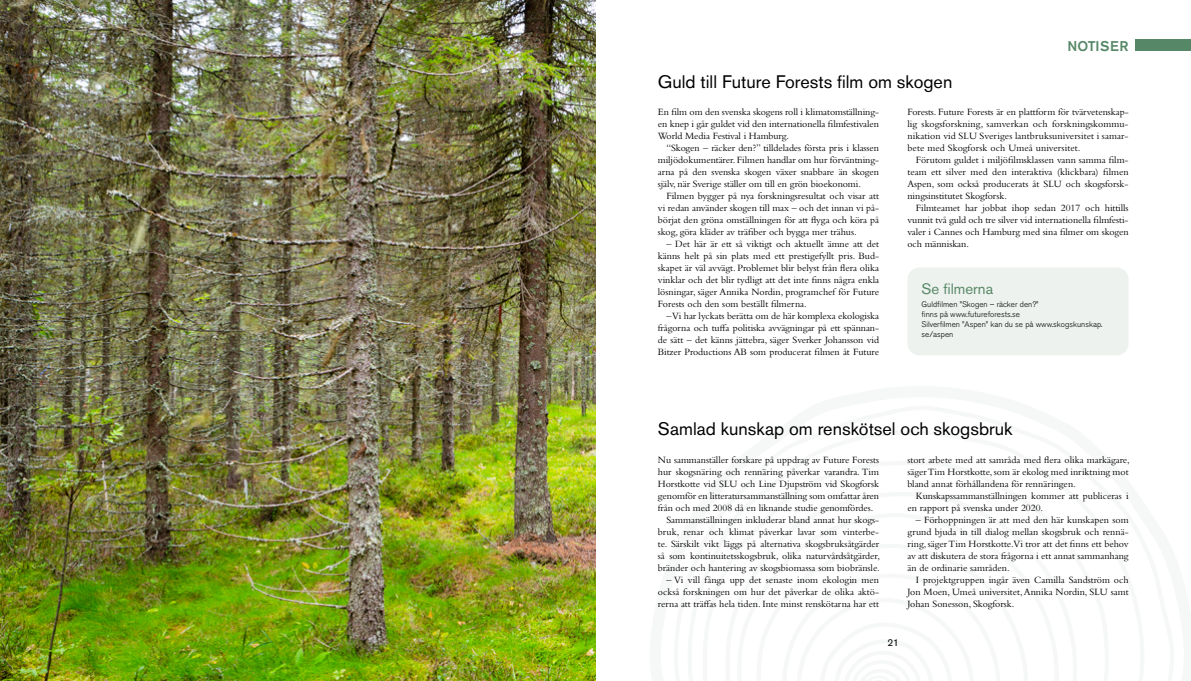
<style>
.page{position:relative;width:1191px;height:681px;background:#fff}
.page>*{position:absolute;margin:0;border:0;box-sizing:border-box;transform-origin:0 0}
.t1{font:18px "Akzidenz Grotesk BE";color:#000}
.t2{font:15px "Akzidenz Grotesk BE";color:#568867}
.t3{font:500 14px "Akzidenz Grotesk BE";letter-spacing:.02em;color:#568867}
.t4{font:10px/12px "Bembo Std";color:#000;text-align:justify}
.t5{font:10px "Akzidenz Grotesk BE";color:#000}
.t6{font:300 8px/10px "Akzidenz Grotesk BE";color:#000}
</style>
<div class="page">
<div style="left:1134px;top:39px;width:57px;height:12px;background:#568867"></div>
<div style="left:907px;top:267px;width:221px;height:88px;background:#eef2ee;border-radius:12px"></div>
<img style="left:0;top:0;width:595px;height:680px">
<h3 class="t3" style="left:1067px;top:38px;width:62px">NOTISER</h3>
<h1 class="t1" style="left:658px;top:71px;width:296px">Guld till Future Forests film om skogen</h1>
<p class="t4" style="left:658px;top:106px;width:223px">En film om den svenska skogens roll i klimatomställning&shy;en knep i går guldet vid den internationella filmfestivalen World Media Festival i Hamburg.</p>
<p class="t4" style="left:658px;top:142px;width:223px;text-indent:8px">“Skogen – räcker den?” tilldelades första pris i klassen miljödokumentärer. Filmen handlar om hur förväntning&shy;arna på den svenska skogen växer snabbare än skogen själv, när Sverige ställer om till en grön bioekonomi.</p>
<p class="t4" style="left:658px;top:190px;width:223px;text-indent:8px">Filmen bygger på nya forskningsresultat och visar att vi redan använder skogen till max – och det innan vi på&shy;börjat den gröna omställningen för att flyga och köra på skog, göra kläder av träfiber och bygga mer trähus.</p>
<p class="t4" style="left:658px;top:238px;width:223px;text-indent:8px">– Det här är ett så viktigt och aktuellt ämne att det känns helt på sin plats med ett prestigefyllt pris. Bud&shy;skapet är väl avvägt. Problemet blir belyst från flera olika vinklar och det blir tydligt att det inte finns några enkla lösningar, säger Annika Nordin, programchef för Future Forests och den som beställt filmerna.</p>
<p class="t4" style="left:658px;top:310px;width:223px;text-indent:8px">– Vi har lyckats berätta om de här komplexa ekologiska frågorna och tuffa politiska avvägningar på ett spännan&shy;de sätt – det känns jättebra, säger Sverker Johansson vid Bitzer Productions AB som producerat filmen åt Future</p>
<p class="t4" style="left:907px;top:106px;width:223px">Forests. Future Forests är en plattform för tvärvetenskap&shy;lig skogsforskning, samverkan och forskningskommu&shy;nikation vid SLU Sveriges lantbruksuniversitet i samar&shy;bete med Skogforsk och Umeå universitet.</p>
<p class="t4" style="left:907px;top:154px;width:223px;text-indent:8px">Förutom guldet i miljöfilmsklassen vann samma film&shy;team ett silver med den interaktiva (klickbara) filmen Aspen, som också producerats åt SLU och skogsforsk&shy;ningsinstitutet Skogforsk.</p>
<p class="t4" style="left:907px;top:202px;width:223px;text-indent:8px">Filmteamet har jobbat ihop sedan 2017 och hittills vunnit två guld och tre silver vid internationella filmfesti&shy;valer i Cannes och Hamburg med sina filmer om skogen och människan.</p>
<h2 class="t2" style="left:921px;top:279px;width:73px">Se filmerna</h2>
<p class="t6" style="left:921px;top:299px;width:182px">Guldfilmen ”Skogen – räcker den?”<br>finns på www.futureforests.se<br>Silverfilmen ”Aspen” kan du se på www.skogskunskap. se/aspen</p>
<h1 class="t1" style="left:658px;top:418px;width:356px">Samlad kunskap om renskötsel och skogsbruk</h1>
<p class="t4" style="left:658px;top:453px;width:223px">Nu sammanställer forskare på uppdrag av Future Forests</p>
<p class="t4" style="left:658px;top:465px;width:223px">hur skogsnäring och rennäring påverkar varandra. Tim</p>
<p class="t4" style="left:658px;top:477px;width:223px">Horstkotte vid SLU och Line Djupström vid Skogforsk</p>
<p class="t4" style="left:658px;top:489px;width:223px">genomför en litteratursammanställning som omfattar åren</p>
<p class="t4" style="left:658px;top:501px;width:217px">från och med 2008 då en liknande studie genomfördes.</p>
<p class="t4" style="left:666px;top:513px;width:214px">Sammanställningen inkluderar bland annat hur skogs-</p>
<p class="t4" style="left:658px;top:525px;width:223px">bruk, renar och klimat påverkar lavar som vinterbe-</p>
<p class="t4" style="left:658px;top:537px;width:223px">te. Särskilt vikt läggs på alternativa skogsbruksåtgärder</p>
<p class="t4" style="left:658px;top:549px;width:224px">så som kontinuitetsskogsbruk, olika naturvårdsåtgärder,</p>
<p class="t4" style="left:658px;top:561px;width:223px">bränder och hantering av skogsbiomassa som biobränsle.</p>
<p class="t4" style="left:658px;top:573px;width:223px;text-indent:8px">– Vi vill fånga upp det senaste inom ekologin men också forskningen om hur det påverkar de olika aktö&shy;rerna att träffas hela tiden. Inte minst renskötarna har ett</p>
<p class="t4" style="left:907px;top:453px;width:224px">stort arbete med att samråda med flera olika markägare, säger Tim Horstkotte, som är ekolog med inriktning mot bland annat förhållandena för rennäringen.</p>
<p class="t4" style="left:907px;top:489px;width:223px;text-indent:8px">Kunskapssammanställningen kommer att publiceras i en rapport på svenska under 2020.</p>
<p class="t4" style="left:907px;top:513px;width:223px;text-indent:8px">– Förhoppningen är att med den här kunskapen som grund bjuda in till dialog mellan skogsbruk och rennä&shy;ring, säger Tim Horstkotte.Vi tror att det finns ett behov av att diskutera de stora frågorna i ett annat sammanhang än de ordinarie samråden.</p>
<p class="t4" style="left:907px;top:573px;width:223px;text-indent:8px">I projektgruppen ingår även Camilla Sandström och Jon Moen, Umeå universitet, Annika Nordin, SLU samt Johan Sonesson, Skogforsk.</p>
<p class="t5" style="left:887px;top:636px;width:13px">21</p>
</div>
